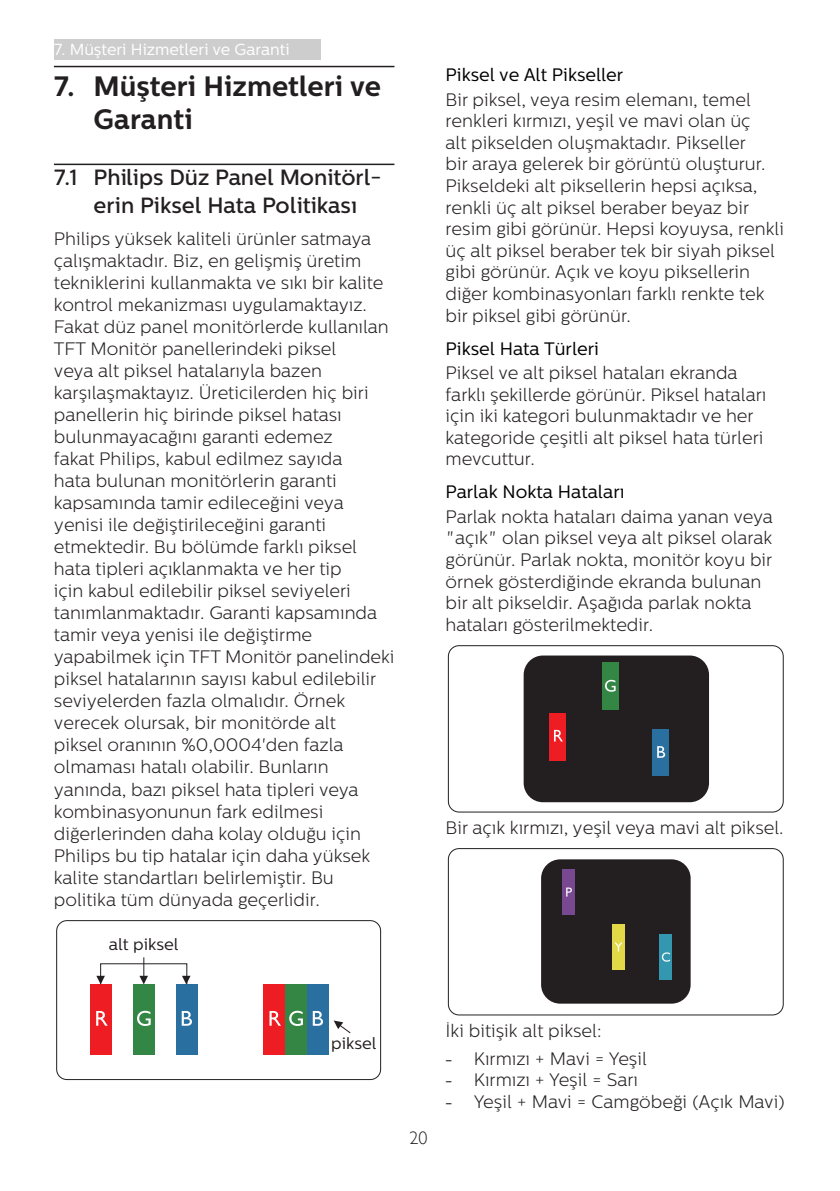
<style>
.page{position:relative;width:840px;height:1191px;background:#fff}
.page>*{position:absolute;margin:0;border:0;box-sizing:border-box;transform-origin:0 0}
.t1{font:700 28px/33.6px "Centrale Sans";color:#231f20}
.t2{font:500 22px/28px "Centrale Sans";color:#231f20}
.chapter-paragraph{font:300 18px/22px "Centrale Sans";color:#231f20}
.Body_Text{font:300 18px "Centrale Sans";color:#231f20}
.Heading_3{font:18px "Centrale Sans";color:#000}
.t3{font:18px "Gill Sans Alt One WGL Light";color:#231f20}
.t4{font:16.2px "Centrale Sans";color:#231f20}
.t5{font:16px "Centrale Sans";color:#fff}
.s1{font-family:"Adobe Ming Std"}
</style>
<div class="page">
<div style="left:54px;top:39px;width:266px;height:20px;background:#cdcdcd"></div>
<hr style="left:54px;top:66px;width:340px;height:1px;background:#231f20">
<hr style="left:54px;top:164px;width:340px;height:1px;background:#231f20">
<div style="left:56px;top:920px;width:324px;height:159px;border:1px solid #231f20;border-radius:10px"></div>
<div style="left:90px;top:984px;width:22px;height:70px;background:#ee1d23"></div>
<div style="left:133px;top:984px;width:22px;height:70px;background:#348645"></div>
<div style="left:176px;top:984px;width:21px;height:70px;background:#296fa0"></div>
<svg style="left:96px;top:1011px;width:11px;height:14px"></svg>
<svg style="left:137px;top:1010px;width:14px;height:16px"></svg>
<svg style="left:182px;top:1011px;width:10px;height:14px"></svg>
<div style="left:263px;top:984px;width:22px;height:70px;background:#ee1d23"></div>
<div style="left:285px;top:984px;width:22px;height:70px;background:#348645"></div>
<div style="left:307px;top:984px;width:21px;height:70px;background:#296fa0"></div>
<svg style="left:269px;top:1011px;width:12px;height:14px"></svg>
<svg style="left:289px;top:1010px;width:14px;height:16px"></svg>
<svg style="left:312px;top:1011px;width:11px;height:14px"></svg>
<svg style="left:333px;top:1020px;width:18px;height:14px"></svg>
<svg style="left:139px;top:957px;width:9px;height:25px"></svg>
<svg style="left:96px;top:975px;width:9px;height:8px"></svg>
<svg style="left:182px;top:975px;width:8px;height:9px"></svg>
<div style="left:448px;top:645px;width:335px;height:167px;border:1px solid #231f20;border-radius:11px"></div>
<div style="left:523px;top:655px;width:185px;height:147px;background:#231f20;border-radius:19px"></div>
<div style="left:601px;top:662px;width:17px;height:47px;background:#348645"></div>
<svg style="left:605px;top:680px;width:10px;height:11px"></svg>
<div style="left:549px;top:713px;width:16px;height:47px;background:#ee1d23"></div>
<svg style="left:554px;top:730px;width:8px;height:11px"></svg>
<div style="left:651px;top:729px;width:17px;height:46px;background:#296fa0"></div>
<svg style="left:657px;top:746px;width:7px;height:11px"></svg>
<div style="left:448px;top:848px;width:335px;height:167px;border:1px solid #231f20;border-radius:11px"></div>
<div style="left:541px;top:859px;width:149px;height:144px;background:#231f20;border-radius:19px"></div>
<div style="left:562px;top:869px;width:12px;height:46px;background:#784890"></div>
<div style="left:611px;top:924px;width:13px;height:46px;background:#e3d848"></div>
<div style="left:659px;top:934px;width:12px;height:46px;background:#3297af"></div>
<svg style="left:566px;top:887px;width:5px;height:9px"></svg>
<svg style="left:614px;top:942px;width:8px;height:9px"></svg>
<svg style="left:661px;top:952px;width:8px;height:9px"></svg>
<p class="t5" style="left:54px;top:40px;width:237px">7. Müşteri Hizmetleri ve Garanti</p>
<p class="t1" style="left:94px;top:70px;width:288px;text-indent:-40px">7. Müşteri Hizmetleri ve<br>Garanti</p>
<p class="t2" style="left:94px;top:164px;width:289px;text-indent:-40px">7.1 Philips Düz Panel Monitörl&shy;erin Piksel Hata Politikası</p>
<p class="chapter-paragraph" style="left:54px;top:228px;width:342px">Philips yüksek kaliteli ürünler satmaya çalışmaktadır. Biz, en gelişmiş üretim tekniklerini kullanmakta ve sıkı bir kalite kontrol mekanizması uygulamaktayız.<br>Fakat düz panel monitörlerde kullanılan TFT Monitör panellerindeki piksel<br>veya alt piksel hatalarıyla bazen karşılaşmaktayız. Üreticilerden hiç biri panellerin hiç birinde piksel hatası bulunmayacağını garanti edemez<br>fakat Philips, kabul edilmez sayıda<br>hata bulunan monitörlerin garanti kapsamında tamir edileceğini veya yenisi ile değiştirileceğini garanti etmektedir. Bu bölümde farklı piksel hata tipleri açıklanmakta ve her tip<br>için kabul edilebilir piksel seviyeleri tanımlanmaktadır. Garanti kapsamında tamir veya yenisi ile değiştirme yapabilmek için TFT Monitör panelindeki piksel hatalarının sayısı kabul edilebilir seviyelerden fazla olmalıdır. Örnek verecek olursak, bir monitörde alt<br>piksel oranının %0,0004'den fazla olmaması hatalı olabilir. Bunların yanında, bazı piksel hata tipleri veya kombinasyonunun fark edilmesi diğerlerinden daha kolay olduğu için Philips bu tip hatalar için daha yüksek kalite standartları belirlemiştir. Bu politika tüm dünyada geçerlidir.</p>
<p class="t4" style="left:109px;top:934px;width:71px">alt piksel</p>
<p class="Heading_3" style="left:445px;top:64px;width:179px">Piksel ve Alt Pikseller</p>
<p class="chapter-paragraph" style="left:445px;top:89px;width:340px">Bir piksel, veya resim elemanı, temel renkleri kırmızı, yeşil ve mavi olan üç<br>alt pikselden oluşmaktadır. Pikseller<br>bir araya gelerek bir görüntü oluşturur.<br>Pikseldeki alt piksellerin hepsi açıksa, renkli üç alt piksel beraber beyaz bir resim gibi görünür. Hepsi koyuysa, renkli üç alt piksel beraber tek bir siyah piksel gibi görünür. Açık ve koyu piksellerin diğer kombinasyonları farklı renkte tek bir piksel gibi görünür.</p>
<p class="Heading_3" style="left:445px;top:338px;width:155px">Piksel Hata Türleri</p>
<p class="chapter-paragraph" style="left:445px;top:362px;width:322px">Piksel ve alt piksel hataları ekranda farklı şekillerde görünür. Piksel hataları için iki kategori bulunmaktadır ve her kategoride çeşitli alt piksel hata türleri mevcuttur.</p>
<p class="Heading_3" style="left:445px;top:482px;width:180px">Parlak Nokta Hataları</p>
<p class="chapter-paragraph" style="left:445px;top:506px;width:329px">Parlak nokta hataları daima yanan veya "açık" olan piksel veya alt piksel olarak görünür. Parlak nokta, monitör koyu bir örnek gösterdiğinde ekranda bulunan bir alt pikseldir. Aşağıda parlak nokta hataları gösterilmektedir.</p>
<p class="chapter-paragraph" style="left:445px;top:816px;width:339px">Bir açık kırmızı, yeşil veya mavi alt piksel.</p>
<p class="t4" style="left:331px;top:1034px;width:47px">piksel</p>
<p class="t3" style="left:409px;top:1126px;width:19px">20</p>
<p class="chapter-paragraph" style="left:445px;top:1019px;width:157px">İki bitişik alt piksel:</p>
<p class="Body_Text" style="left:445px;top:1048px;width:203px"><span class="s1">-</span> Kırmızı + Mavi = Yeşil</p>
<p class="Body_Text" style="left:445px;top:1069px;width:194px"><span class="s1">-</span> Kırmızı + Yeşil = Sarı</p>
<p class="Body_Text" style="left:445px;top:1091px;width:340px"><span class="s1">-</span> Yeşil + Mavi = Camgöbeği (Açık Mavi)</p>
</div>
